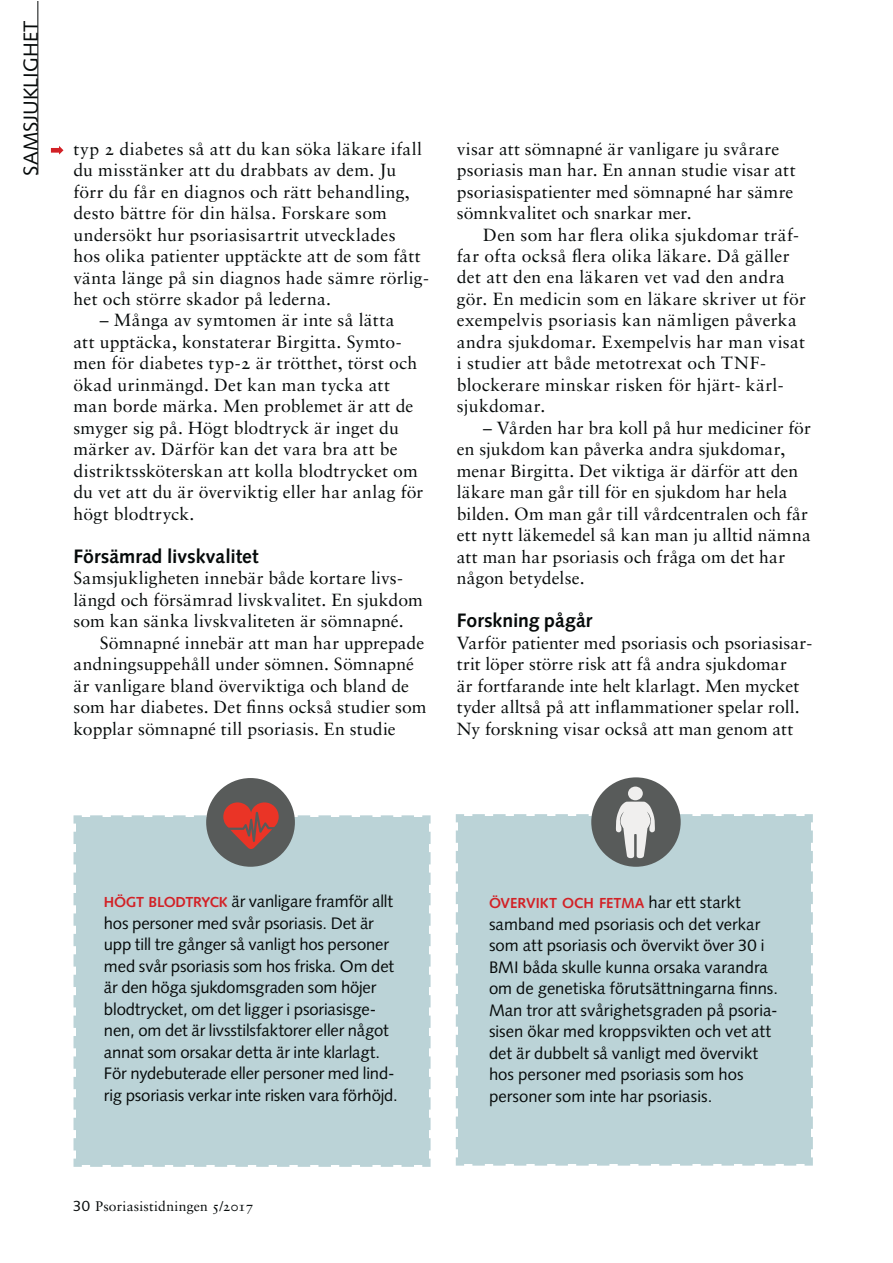
<style>
.page{position:relative;width:893px;height:1263px;background:#fff}
.page>*{position:absolute;margin:0;border:0;box-sizing:border-box;transform-origin:0 0}
.t1{font:20.4px "Syntax LT Std";letter-spacing:.005em;color:#060a0a}
.t2{font:700 19.5px "Syntax LT Std";color:#060a0a}
.t3{font:17.55px/21.5px "Sabon LT Std";letter-spacing:.015em;color:#060a0a}
.t4{font:16.65px/21.5px "Syntax LT Std";letter-spacing:-.005em;color:#060a0a}
.t5{font:700 14.55px "Syntax LT Std";letter-spacing:-.005em;color:#d22126}
.t6{font:13.95px "Sabon LT Std";letter-spacing:.015em;color:#060a0a}
.s1{font-weight:700;font-size:14.55px;color:#d22126}
.s2{font-family:"Syntax LT Std";font-size:14.85px}
.s3{font-weight:400;font-size:16.65px;color:#060a0a}
</style>
<div class="page">
<div style="left:206px;top:778px;width:89px;height:89px;background:#585b5a;border-radius:50%"></div>
<svg style="left:73px;top:802px;width:358px;height:365px;background:#bbcfd3"></svg>
<div style="left:591px;top:777px;width:90px;height:90px;background:#585b5a;border-radius:50%"></div>
<div style="left:628px;top:787px;width:15px;height:13px;background:#f0efee;border-radius:50%"></div>
<svg style="left:455px;top:802px;width:358px;height:364px;background:#bbd1d5"></svg>
<hr style="left:37px;top:1px;width:1px;height:174px;background:#060a0a">
<svg style="left:51px;top:146px;width:12px;height:9px"></svg>
<p class="t1" style="left:22px;top:176px;width:157px;rotate:-90deg">SAMSJUKLIGHET</p>
<p class="t3" style="left:74px;top:139px;width:357px">typ 2 diabetes så att du kan söka läkare ifall du misstänker att du drabbats av dem. Ju förr du får en diagnos och rätt behandling, desto bättre för din hälsa. Forskare som undersökt hur psoriasisartrit utvecklades<br>hos olika patienter upptäckte att de som fått vänta länge på sin diagnos hade sämre rörlig&shy;het och större skador på lederna.</p>
<p class="t3" style="left:74px;top:311px;width:351px;text-indent:26px">– Många av symtomen är inte så lätta<br>att upptäcka, konstaterar Birgitta. Symto&shy;men för diabetes typ-2 är trötthet, törst och ökad urinmängd. Det kan man tycka att man borde märka. Men problemet är att de smyger sig på. Högt blodtryck är inget du märker av. Därför kan det vara bra att be distriktssköterskan att kolla blodtrycket om du vet att du är överviktig eller har anlag för högt blodtryck.</p>
<p class="t2" style="left:74px;top:548px;width:187px">Försämrad livskvalitet</p>
<p class="t3" style="left:74px;top:569px;width:351px">Samsjukligheten innebär både kortare livs&shy;längd och försämrad livskvalitet. En sjukdom som kan sänka livskvaliteten är sömnapné.</p>
<p class="t3" style="left:74px;top:633px;width:355px;text-indent:26px">Sömnapné innebär att man har upprepade andningsuppehåll under sömnen. Sömnapné är vanligare bland överviktiga och bland de som har diabetes. Det finns också studier som kopplar sömnapné till psoriasis. En studie</p>
<p class="t3" style="left:457px;top:139px;width:340px">visar att sömnapné är vanligare ju svårare psoriasis man har. En annan studie visar att psoriasispatienter med sömnapné har sämre sömnkvalitet och snarkar mer.</p>
<p class="t3" style="left:457px;top:225px;width:350px;text-indent:26px">Den som har flera olika sjukdomar träf&shy;far ofta också flera olika läkare. Då gäller det att den ena läkaren vet vad den andra gör. En medicin som en läkare skriver ut för exempelvis psoriasis kan nämligen påverka andra sjukdomar. Exempelvis har man visat i studier att både metotrexat och TNF&shy;blockerare minskar risken för hjärt- kärl&shy;sjukdomar.</p>
<p class="t3" style="left:457px;top:418px;width:355px;text-indent:26px">– Vården har bra koll på hur mediciner för en sjukdom kan påverka andra sjukdomar, menar Birgitta. Det viktiga är därför att den läkare man går till för en sjukdom har hela bilden. Om man går till vårdcentralen och får ett nytt läkemedel så kan man ju alltid nämna att man har psoriasis och fråga om det har någon betydelse.</p>
<p class="t2" style="left:457px;top:612px;width:137px">Forskning pågår</p>
<p class="t3" style="left:457px;top:633px;width:357px">Varför patienter med psoriasis och psoriasisar&shy;trit löper större risk att få andra sjukdomar<br>är fortfarande inte helt klarlagt. Men mycket tyder alltså på att inflammationer spelar roll.<br>Ny forskning visar också att man genom att</p>
<p class="t4" style="left:104px;top:892px;width:295px"><span class="s1">HÖGT BLODTRYCK</span> är vanligare framför allt hos personer med svår psoriasis. Det är upp till tre gånger så vanligt hos personer med svår psoriasis som hos friska. Om det är den höga sjukdomsgraden som höjer blodtrycket, om det ligger i psoriasisge&shy;nen, om det är livsstilsfaktorer eller något annat som orsakar detta är inte klarlagt.<br>För nydebuterade eller personer med lind&shy;rig psoriasis verkar inte risken vara förhöjd.</p>
<p class="t6" style="left:73px;top:1200px;width:182px"><span class="s2">30</span> Psoriasistidningen 5/2017</p>
<p class="t5" style="left:489px;top:895px;width:253px">ÖVERVIKT OCH FETMA <span class="s3">har ett starkt</span></p>
<p class="t4" style="left:489px;top:915px;width:291px">samband med psoriasis och det verkar som att psoriasis och övervikt över 30 i BMI båda skulle kunna orsaka varandra om de genetiska förutsättningarna finns.<br>Man tror att svårighetsgraden på psoria&shy;sisen ökar med kroppsvikten och vet att det är dubbelt så vanligt med övervikt hos personer med psoriasis som hos personer som inte har psoriasis.</p>
</div>
